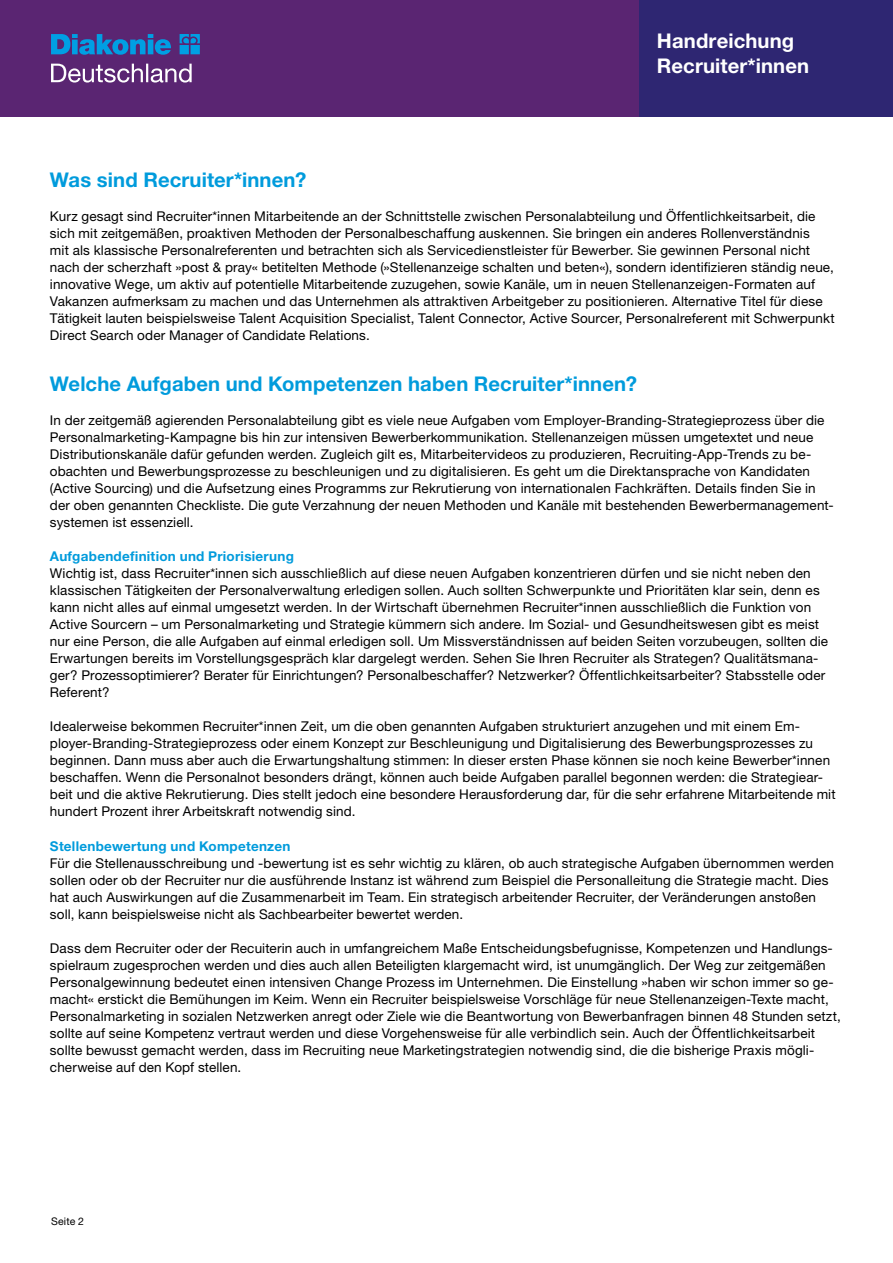
<style>
.page{position:relative;width:893px;height:1263px;background:#fff}
.page>*{position:absolute;margin:0;border:0;box-sizing:border-box;transform-origin:0 0}
._11_Fliesstext_9pt_4{font:700 20.25px "Helvetica Neue LT Pro";letter-spacing:.005em;color:#009bdc}
._21_Lead_Subheadline{font:700 20.25px/25.5px "Helvetica Neue LT Pro";letter-spacing:.005em;color:#fff}
._11_Fliesstext_9pt_4-2{font:13.5px/17px "Helvetica Neue LT Pro";letter-spacing:.01em;color:#000}
._11_Fliesstext_9pt_4-3{font:700 13.5px "Helvetica Neue LT Pro";letter-spacing:.02em;color:#009bdc}
._12_Zwischentitel_9p{font:10.5px "Helvetica Neue LT Pro";letter-spacing:.02em;color:#000}
</style>
<div class="page">
<div style="left:0;top:0;width:893px;height:116px;background:#5a2572"></div>
<div style="left:640px;top:0;width:253px;height:116px;background:#2e2672"></div>
<svg style="left:51px;top:64px;width:141px;height:18px"></svg>
<svg style="left:51px;top:34px;width:149px;height:21px"></svg>
<p class="_21_Lead_Subheadline" style="left:657px;top:27px;width:154px">Handreichung<br>Recruiter*innen</p>
<p class="_11_Fliesstext_9pt_4" style="left:50px;top:167px;width:258px">Was sind Recruiter*innen?</p>
<p class="_11_Fliesstext_9pt_4-2" style="left:50px;top:208px;width:786px">Kurz gesagt sind Recruiter*innen Mitarbeitende an der Schnittstelle zwischen Personalabteilung und Öffentlichkeitsarbeit, die sich mit zeitgemäßen, proaktiven Methoden der Personalbeschaffung auskennen. Sie bringen ein anderes Rollenverständnis<br>mit als klassische Personalreferenten und betrachten sich als Servicedienstleister für Bewerber. Sie gewinnen Personal nicht nach der scherzhaft »post &amp; pray« betitelten Methode (»Stellenanzeige schalten und beten«), sondern identifizieren ständig neue, innovative Wege, um aktiv auf potentielle Mitarbeitende zuzugehen, sowie Kanäle, um in neuen Stellenanzeigen-Formaten auf Vakanzen aufmerksam zu machen und das Unternehmen als attraktiven Arbeitgeber zu positionieren. Alternative Titel für diese Tätigkeit lauten beispielsweise Talent Acquisition Specialist, Talent Connector, Active Sourcer, Personalreferent mit Schwerpunkt Direct Search oder Manager of Candidate Relations.</p>
<p class="_11_Fliesstext_9pt_4" style="left:50px;top:371px;width:588px">Welche Aufgaben und Kompetenzen haben Recruiter*innen?</p>
<p class="_11_Fliesstext_9pt_4-2" style="left:50px;top:412px;width:785px">In der zeitgemäß agierenden Personalabteilung gibt es viele neue Aufgaben vom Employer-Branding-Strategieprozess über die Personalmarketing-Kampagne bis hin zur intensiven Bewerberkommunikation. Stellenanzeigen müssen umgetextet und neue Distributionskanäle dafür gefunden werden. Zugleich gilt es, Mitarbeitervideos zu produzieren, Recruiting-App-Trends zu be&shy;obachten und Bewerbungsprozesse zu beschleunigen und zu digitalisieren. Es geht um die Direktansprache von Kandidaten (Active Sourcing) und die Aufsetzung eines Programms zur Rekrutierung von internationalen Fachkräften. Details finden Sie in der oben genannten Checkliste. Die gute Verzahnung der neuen Methoden und Kanäle mit bestehenden Bewerbermanagement&shy;systemen ist essenziell.</p>
<p class="_11_Fliesstext_9pt_4-3" style="left:50px;top:548px;width:245px">Aufgabendefinition und Priorisierung</p>
<p class="_11_Fliesstext_9pt_4-2" style="left:50px;top:565px;width:780px">Wichtig ist, dass Recruiter*innen sich ausschließlich auf diese neuen Aufgaben konzentrieren dürfen und sie nicht neben den klassischen Tätigkeiten der Personalverwaltung erledigen sollen. Auch sollten Schwerpunkte und Prioritäten klar sein, denn es kann nicht alles auf einmal umgesetzt werden. In der Wirtschaft übernehmen Recruiter*innen ausschließlich die Funktion von Active Sourcern – um Personalmarketing und Strategie kümmern sich andere. Im Sozial- und Gesundheitswesen gibt es meist nur eine Person, die alle Aufgaben auf einmal erledigen soll. Um Missverständnissen auf beiden Seiten vorzubeugen, sollten die Erwartungen bereits im Vorstellungsgespräch klar dargelegt werden. Sehen Sie Ihren Recruiter als Strategen? Qualitätsmana&shy;ger? Prozessoptimierer? Berater für Einrichtungen? Personalbeschaffer? Netzwerker? Öffentlichkeitsarbeiter? Stabsstelle oder Referent?</p>
<p class="_11_Fliesstext_9pt_4-2" style="left:50px;top:718px;width:787px">Idealerweise bekommen Recruiter*innen Zeit, um die oben genannten Aufgaben strukturiert anzugehen und mit einem Em&shy;ployer-Branding-Strategieprozess oder einem Konzept zur Beschleunigung und Digitalisierung des Bewerbungsprozesses zu beginnen. Dann muss aber auch die Erwartungshaltung stimmen: In dieser ersten Phase können sie noch keine Bewerber*innen beschaffen. Wenn die Personalnot besonders drängt, können auch beide Aufgaben parallel begonnen werden: die Strategiear&shy;beit und die aktive Rekrutierung. Dies stellt jedoch eine besondere Herausforderung dar, für die sehr erfahrene Mitarbeitende mit hundert Prozent ihrer Arbeitskraft notwendig sind.</p>
<p class="_11_Fliesstext_9pt_4-3" style="left:50px;top:837px;width:242px">Stellenbewertung und Kompetenzen</p>
<p class="_11_Fliesstext_9pt_4-2" style="left:50px;top:854px;width:786px">Für die Stellenausschreibung und -bewertung ist es sehr wichtig zu klären, ob auch strategische Aufgaben übernommen werden sollen oder ob der Recruiter nur die ausführende Instanz ist während zum Beispiel die Personalleitung die Strategie macht. Dies hat auch Auswirkungen auf die Zusammenarbeit im Team. Ein strategisch arbeitender Recruiter, der Veränderungen anstoßen soll, kann beispielsweise nicht als Sachbearbeiter bewertet werden.</p>
<p class="_11_Fliesstext_9pt_4-2" style="left:50px;top:939px;width:792px">Dass dem Recruiter oder der Recuiterin auch in umfangreichem Maße Entscheidungsbefugnisse, Kompetenzen und Handlungs&shy;spielraum zugesprochen werden und dies auch allen Beteiligten klargemacht wird, ist unumgänglich. Der Weg zur zeitgemäßen Personalgewinnung bedeutet einen intensiven Change Prozess im Unternehmen. Die Einstellung »haben wir schon immer so ge&shy;macht« erstickt die Bemühungen im Keim. Wenn ein Recruiter beispielsweise Vorschläge für neue Stellenanzeigen-Texte macht, Personalmarketing in sozialen Netzwerken anregt oder Ziele wie die Beantwortung von Bewerbanfragen binnen 48 Stunden setzt, sollte auf seine Kompetenz vertraut werden und diese Vorgehensweise für alle verbindlich sein. Auch der Öffentlichkeitsarbeit sollte bewusst gemacht werden, dass im Recruiting neue Marketingstrategien notwendig sind, die die bisherige Praxis mögli&shy;cherweise auf den Kopf stellen.</p>
<p class="_12_Zwischentitel_9p" style="left:51px;top:1214px;width:35px">Seite 2</p>
</div>
